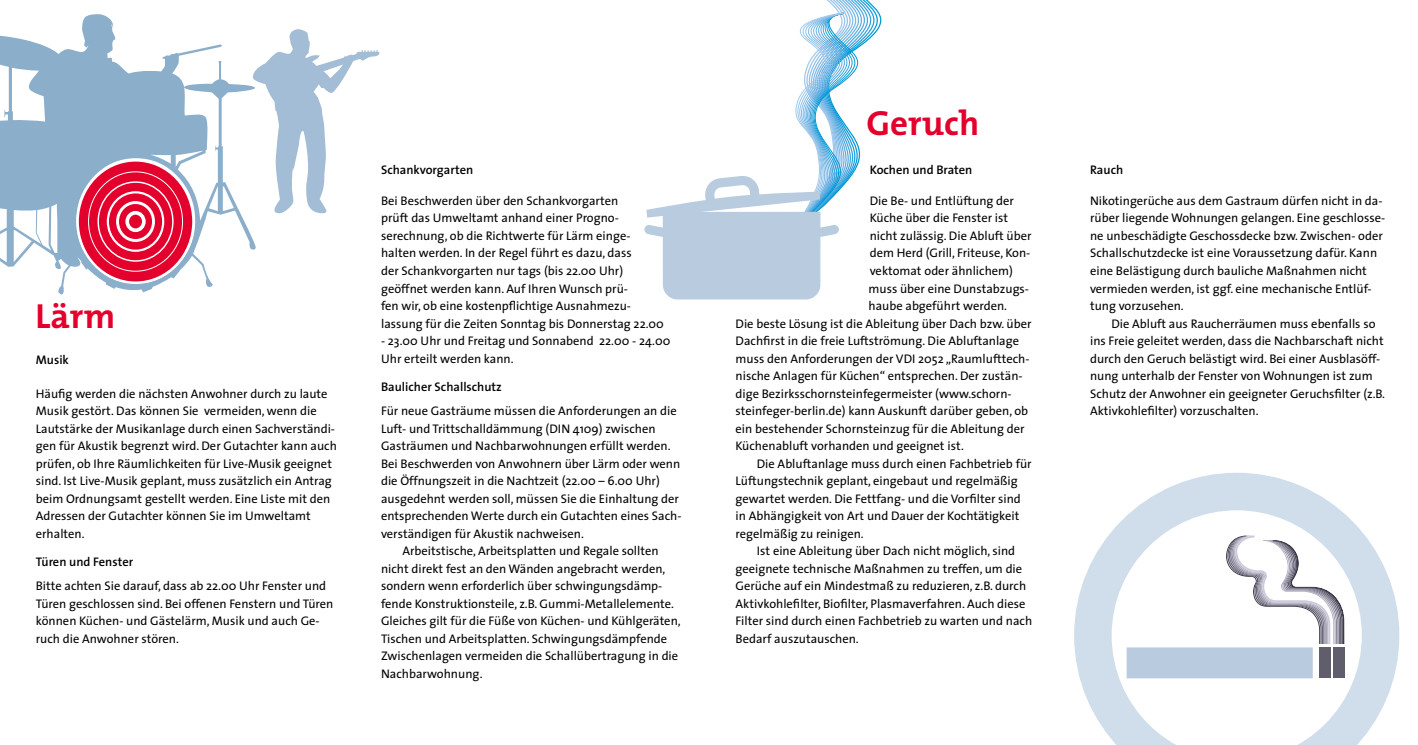
<style>
.page{position:relative;width:1418px;height:745px;background:#fff}
.page>*{position:absolute;margin:0;border:0;box-sizing:border-box;transform-origin:0 0}
.t1{font:700 35px "The Mix";color:#e4002c}
.t2{font:12.5px/17.5px "The Sans";color:#000}
.t3{font:600 12.5px "The Sans";color:#000}
</style>
<div class="page">
<svg style="left:1074px;top:472px;width:325px;height:272px"></svg>
<svg style="left:646px;top:0;width:236px;height:300px"></svg>
<svg style="left:0;top:14px;width:256px;height:280px"></svg>
<svg style="left:253px;top:29px;width:126px;height:184px"></svg>
<div style="left:76px;top:159px;width:119px;height:125px;border:3px solid #fff;border-radius:50%"></div>
<svg style="left:79px;top:161px;width:113px;height:120px;background:#e6143c"></svg>
<svg style="left:98px;top:182px;width:75px;height:79px;background:#e7254b"></svg>
<div style="left:97px;top:181px;width:77px;height:80px;border:1px solid #fff;border-radius:50%"></div>
<svg style="left:108px;top:192px;width:55px;height:58px"></svg>
<div style="left:107px;top:191px;width:57px;height:61px;border:2px solid #fff;border-radius:50%"></div>
<svg style="left:118px;top:202px;width:35px;height:38px"></svg>
<div style="left:116px;top:201px;width:39px;height:41px;border:3px solid #fff;border-radius:50%"></div>
<div style="left:125px;top:211px;width:21px;height:21px;border:4px solid #fff;border-radius:50%"></div>
<div style="left:1127px;top:647px;width:185px;height:30px;background:#b9ccdf"></div>
<div style="left:1126px;top:647px;width:186px;height:31px;border:1px solid #b9ccdf"></div>
<div style="left:1333px;top:647px;width:11px;height:30px;background:#605d6d"></div>
<div style="left:1319px;top:647px;width:11px;height:30px;background:#605d6d"></div>
<svg style="left:1225px;top:535px;width:119px;height:108px"></svg>
<h1 class="t1" style="left:35px;top:286px;width:81px">Lärm</h1>
<p class="t3" style="left:36px;top:349px;width:35px">Musik</p>
<p class="t2" style="left:36px;top:384px;width:302px">Häufig werden die nächsten Anwohner durch zu laute Musik gestört. Das können Sie vermeiden, wenn die Lautstärke der Musikanlage durch einen Sachverständi&shy;gen für Akustik begrenzt wird. Der Gutachter kann auch prüfen, ob Ihre Räumlichkeiten für Live-Musik geeignet sind. Ist Live-Musik geplant, muss zusätzlich ein Antrag beim Ordnungsamt gestellt werden. Eine Liste mit den Adressen der Gutachter können Sie im Umweltamt erhalten.</p>
<p class="t3" style="left:36px;top:551px;width:99px">Türen und Fenster</p>
<p class="t2" style="left:36px;top:576px;width:299px">Bitte achten Sie darauf, dass ab 22.00 Uhr Fenster und Türen geschlossen sind. Bei offenen Fenstern und Türen können Küchen- und Gästelärm, Musik und auch Ge&shy;ruch die Anwohner stören.</p>
<p class="t3" style="left:381px;top:159px;width:94px">Schankvorgarten</p>
<p class="t2" style="left:381px;top:191px;width:284px">Bei Beschwerden über den Schankvorgarten<br>prüft das Umweltamt anhand einer Progno&shy;serechnung, ob die Richtwerte für Lärm einge&shy;halten werden. In der Regel führt es dazu, dass<br>der Schankvorgarten nur tags (bis 22.00 Uhr) geöffnet werden kann. Auf Ihren Wunsch prü-<br>fen wir, ob eine kostenpflichtige Ausnahmezu&shy;lassung für die Zeiten Sonntag bis Donnerstag 22.00</p>
<p class="t2" style="left:381px;top:331px;width:291px">- 23.00 Uhr und Freitag und Sonnabend 22.00 - 24.00<br>Uhr erteilt werden kann.</p>
<p class="t3" style="left:381px;top:376px;width:122px">Baulicher Schallschutz</p>
<p class="t2" style="left:381px;top:401px;width:297px">Für neue Gasträume müssen die Anforderungen an die</p>
<p class="t2" style="left:381px;top:419px;width:276px">Luft- und Trittschalldämmung (DIN 4109) zwischen</p>
<p class="t2" style="left:381px;top:436px;width:291px">Gasträumen und Nachbarwohnungen erfüllt werden.</p>
<p class="t2" style="left:381px;top:454px;width:301px">Bei Beschwerden von Anwohnern über Lärm oder wenn</p>
<p class="t2" style="left:381px;top:471px;width:280px">die Öffnungszeit in die Nachtzeit (22.00 – 6.00 Uhr)</p>
<p class="t2" style="left:381px;top:489px;width:299px">ausgedehnt werden soll, müssen Sie die Einhaltung der</p>
<p class="t2" style="left:381px;top:506px;width:302px">entsprechenden Werte durch ein Gutachten eines Sach-</p>
<p class="t2" style="left:381px;top:524px;width:204px">verständigen für Akustik nachweisen.</p>
<p class="t2" style="left:402px;top:541px;width:258px">Arbeitstische, Arbeitsplatten und Regale sollten</p>
<p class="t2" style="left:381px;top:559px;width:286px">nicht direkt fest an den Wänden angebracht werden,</p>
<p class="t2" style="left:381px;top:576px;width:283px">sondern wenn erforderlich über schwingungsdämp-</p>
<p class="t2" style="left:381px;top:594px;width:294px">fende Konstruktionsteile, z.B. Gummi-Metallelemente.</p>
<p class="t2" style="left:381px;top:611px;width:301px">Gleiches gilt für die Füße von Küchen- und Kühlgeräten,</p>
<p class="t2" style="left:381px;top:629px;width:288px">Tischen und Arbeitsplatten. Schwingungsdämpfende</p>
<p class="t2" style="left:381px;top:646px;width:299px">Zwischenlagen vermeiden die Schallübertragung in die</p>
<p class="t2" style="left:381px;top:664px;width:103px">Nachbarwohnung.</p>
<h1 class="t1" style="left:866px;top:94px;width:114px">Geruch</h1>
<p class="t3" style="left:869px;top:159px;width:104px">Kochen und Braten</p>
<p class="t2" style="left:869px;top:191px;width:146px">Die Be- und Entlüftung der</p>
<p class="t2" style="left:869px;top:209px;width:140px">Küche über die Fenster ist</p>
<p class="t2" style="left:869px;top:226px;width:163px">nicht zulässig. Die Abluft über</p>
<p class="t2" style="left:869px;top:244px;width:162px">dem Herd (Grill, Friteuse, Kon-</p>
<p class="t2" style="left:869px;top:261px;width:145px">vektomat oder ähnlichem)</p>
<p class="t2" style="left:868px;top:279px;width:162px">muss über eine Dunstabzugs-</p>
<p class="t2" style="left:868px;top:296px;width:140px">haube abgeführt werden.</p>
<p class="t2" style="left:735px;top:314px;width:297px">Die beste Lösung ist die Ableitung über Dach bzw. über</p>
<p class="t2" style="left:735px;top:331px;width:285px">Dachfirst in die freie Luftströmung. Die Abluftanlage</p>
<p class="t2" style="left:735px;top:349px;width:295px">muss den Anforderungen der VDI 2052 „Raumlufttech-</p>
<p class="t2" style="left:735px;top:366px;width:288px">nische Anlagen für Küchen“ entsprechen. Der zustän-</p>
<p class="t2" style="left:735px;top:384px;width:277px">dige Bezirksschornsteinfegermeister (www.schorn-</p>
<p class="t2" style="left:735px;top:401px;width:294px">steinfeger-berlin.de) kann Auskunft darüber geben, ob</p>
<p class="t2" style="left:735px;top:419px;width:290px">ein bestehender Schornsteinzug für die Ableitung der</p>
<p class="t2" style="left:735px;top:436px;width:230px">Küchenabluft vorhanden und geeignet ist.</p>
<p class="t2" style="left:756px;top:454px;width:276px">Die Abluftanlage muss durch einen Fachbetrieb für</p>
<p class="t2" style="left:735px;top:471px;width:284px">Lüftungstechnik geplant, eingebaut und regelmäßig</p>
<p class="t2" style="left:735px;top:489px;width:287px">gewartet werden. Die Fettfang- und die Vorfilter sind</p>
<p class="t2" style="left:735px;top:506px;width:285px">in Abhängigkeit von Art und Dauer der Kochtätigkeit</p>
<p class="t2" style="left:735px;top:524px;width:130px">regelmäßig zu reinigen.</p>
<p class="t2" style="left:756px;top:541px;width:260px">Ist eine Ableitung über Dach nicht möglich, sind</p>
<p class="t2" style="left:735px;top:559px;width:288px">geeignete technische Maßnahmen zu treffen, um die</p>
<p class="t2" style="left:735px;top:576px;width:292px">Gerüche auf ein Mindestmaß zu reduzieren, z.B. durch</p>
<p class="t2" style="left:735px;top:594px;width:291px">Aktivkohlefilter, Biofilter, Plasmaverfahren. Auch diese</p>
<p class="t2" style="left:735px;top:611px;width:298px">Filter sind durch einen Fachbetrieb zu warten und nach</p>
<p class="t2" style="left:735px;top:629px;width:125px">Bedarf auszutauschen.</p>
<p class="t3" style="left:1090px;top:159px;width:35px">Rauch</p>
<p class="t2" style="left:1090px;top:191px;width:296px">Nikotingerüche aus dem Gastraum dürfen nicht in da&shy;rüber liegende Wohnungen gelangen. Eine geschlosse&shy;ne unbeschädigte Geschossdecke bzw. Zwischen- oder Schallschutzdecke ist eine Voraussetzung dafür. Kann eine Belästigung durch bauliche Maßnahmen nicht vermieden werden, ist ggf. eine mechanische Entlüf&shy;tung vorzusehen.</p>
<p class="t2" style="left:1090px;top:314px;width:296px;text-indent:21px">Die Abluft aus Raucherräumen muss ebenfalls so ins Freie geleitet werden, dass die Nachbarschaft nicht durch den Geruch belästigt wird. Bei einer Ausblasöff&shy;nung unterhalb der Fenster von Wohnungen ist zum Schutz der Anwohner ein geeigneter Geruchsfilter (z.B.<br>Aktivkohlefilter) vorzuschalten.</p>
</div>
